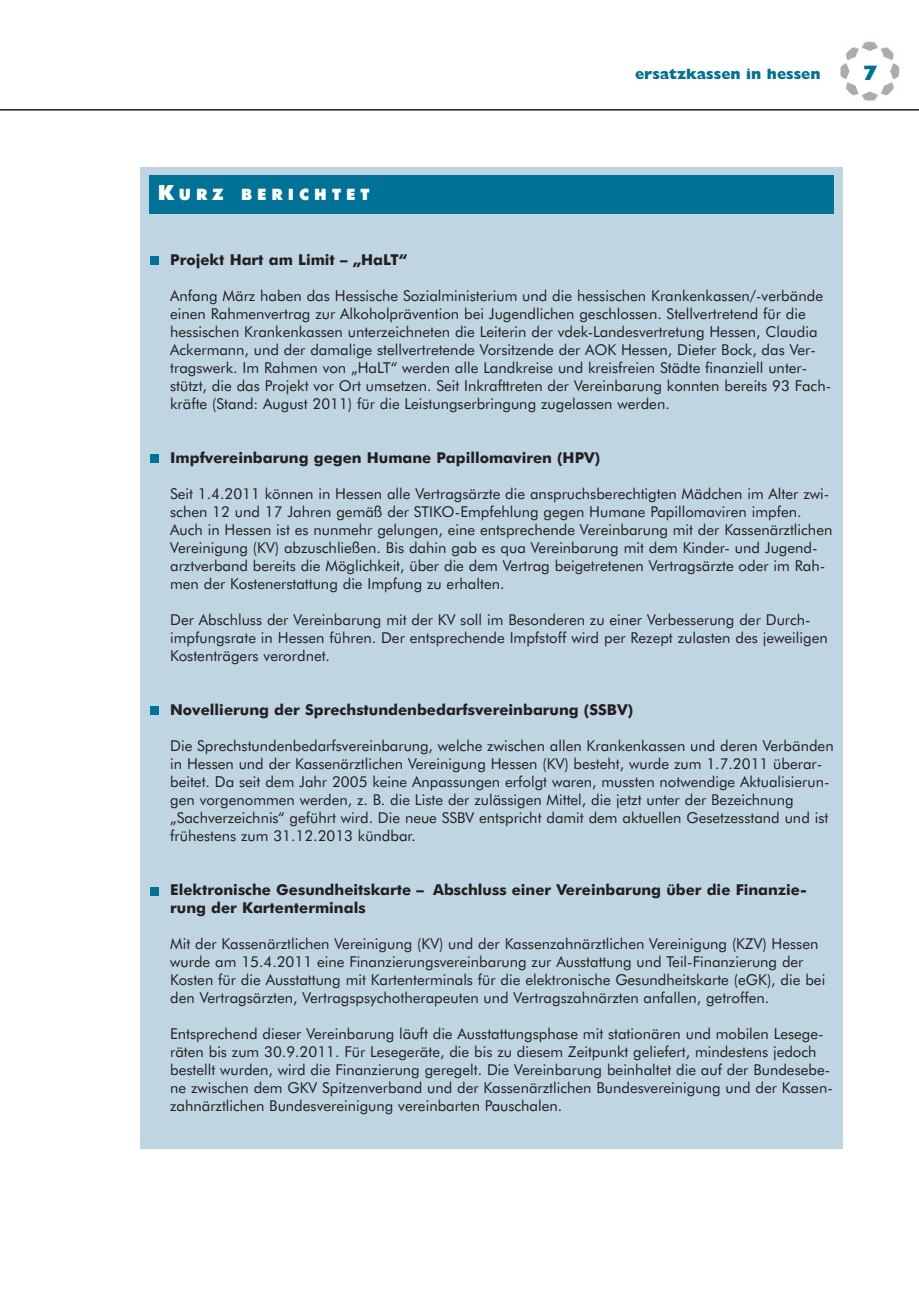
<style>
.page{position:relative;width:919px;height:1289px;background:#fff}
.page>*{position:absolute;margin:0;border:0;box-sizing:border-box;transform-origin:0 0}
.t1{font:800 21px "Gill Sans";color:#007297}
.t2{font:900 15.75px "Futura BT";letter-spacing:.32em;color:#fff}
.t3{font:15px/18px "Futura BT";color:#231f20}
.t4{font:700 15px/18px "Futura BT";color:#231f20}
.t5{font:800 15px "Gill Sans";color:#007297}
.s1{font-size:21px}
</style>
<div class="page">
<img style="left:840px;top:41px;width:60px;height:60px">
<hr style="left:0;top:109px;width:918px;height:2px;background:#231f20">
<div style="left:140px;top:167px;width:702px;height:981px;background:#bfd5e2"></div>
<div style="left:150px;top:256px;width:9px;height:9px;background:#007297"></div>
<div style="left:150px;top:454px;width:9px;height:9px;background:#007297"></div>
<div style="left:150px;top:706px;width:9px;height:9px;background:#007297"></div>
<div style="left:150px;top:886px;width:9px;height:9px;background:#007297"></div>
<div style="left:149px;top:175px;width:684px;height:39px;background:#007297"></div>
<p class="t2" style="left:158px;top:188px;width:213px"><span class="s1">K</span>URZ BERICHTET</p>
<p class="t5" style="left:635px;top:68px;width:187px">ersatzkassen in hessen</p>
<h1 class="t1" style="left:862px;top:65px;width:16px">7</h1>
<p class="t4" style="left:170px;top:252px;width:239px">Projekt Hart am Limit – „HaLT“</p>
<p class="t3" style="left:170px;top:288px;width:662px">Anfang März haben das Hessische Sozialministerium und die hessischen Krankenkassen/-verbände einen Rahmenvertrag zur Alkoholprävention bei Jugendlichen geschlossen. Stellvertretend für die hessischen Krankenkassen unterzeichneten die Leiterin der vdek-Landesvertretung Hessen, Claudia Ackermann, und der damalige stellvertretende Vorsitzende der AOK Hessen, Dieter Bock, das Ver&shy;tragswerk. Im Rahmen von „HaLT“ werden alle Landkreise und kreisfreien Städte finanziell unter&shy;stützt, die das Projekt vor Ort umsetzen. Seit Inkrafttreten der Vereinbarung konnten bereits 93 Fach&shy;kräfte (Stand: August 2011) für die Leistungserbringung zugelassen werden.</p>
<p class="t4" style="left:170px;top:450px;width:431px">Impfvereinbarung gegen Humane Papillomaviren (HPV)</p>
<p class="t3" style="left:170px;top:486px;width:663px">Seit 1.4.2011 können in Hessen alle Vertragsärzte die anspruchsberechtigten Mädchen im Alter zwi&shy;schen 12 und 17 Jahren gemäß der STIKO-Empfehlung gegen Humane Papillomaviren impfen.<br>Auch in Hessen ist es nunmehr gelungen, eine entsprechende Vereinbarung mit der Kassenärztlichen Vereinigung (KV) abzuschließen. Bis dahin gab es qua Vereinbarung mit dem Kinder- und Jugend&shy;arztverband bereits die Möglichkeit, über die dem Vertrag beigetretenen Vertragsärzte oder im Rah&shy;men der Kostenerstattung die Impfung zu erhalten.</p>
<p class="t3" style="left:170px;top:612px;width:659px">Der Abschluss der Vereinbarung mit der KV soll im Besonderen zu einer Verbesserung der Durch&shy;impfungsrate in Hessen führen. Der entsprechende Impfstoff wird per Rezept zulasten des jeweiligen<br>Kostenträgers verordnet.</p>
<p class="t4" style="left:170px;top:702px;width:464px">Novellierung der Sprechstundenbedarfsvereinbarung (SSBV)</p>
<p class="t3" style="left:170px;top:738px;width:665px">Die Sprechstundenbedarfsvereinbarung, welche zwischen allen Krankenkassen und deren Verbänden in Hessen und der Kassenärztlichen Vereinigung Hessen (KV) besteht, wurde zum 1.7.2011 überar&shy;beitet. Da seit dem Jahr 2005 keine Anpassungen erfolgt waren, mussten notwendige Aktualisierun&shy;gen vorgenommen werden, z. B. die Liste der zulässigen Mittel, die jetzt unter der Bezeichnung „Sachverzeichnis“ geführt wird. Die neue SSBV entspricht damit dem aktuellen Gesetzesstand und ist frühestens zum 31.12.2013 kündbar.</p>
<p class="t4" style="left:170px;top:882px;width:638px">Elektronische Gesundheitskarte – Abschluss einer Vereinbarung über die Finanzie&shy;rung der Kartenterminals</p>
<p class="t3" style="left:170px;top:936px;width:656px">Mit der Kassenärztlichen Vereinigung (KV) und der Kassenzahnärztlichen Vereinigung (KZV) Hessen wurde am 15.4.2011 eine Finanzierungsvereinbarung zur Ausstattung und Teil-Finanzierung der Kosten für die Ausstattung mit Kartenterminals für die elektronische Gesundheitskarte (eGK), die bei den Vertragsärzten, Vertragspsychotherapeuten und Vertragszahnärzten anfallen, getroffen.</p>
<p class="t3" style="left:170px;top:1026px;width:664px">Entsprechend dieser Vereinbarung läuft die Ausstattungsphase mit stationären und mobilen Lesege&shy;räten bis zum 30.9.2011. Für Lesegeräte, die bis zu diesem Zeitpunkt geliefert, mindestens jedoch bestellt wurden, wird die Finanzierung geregelt. Die Vereinbarung beinhaltet die auf der Bundesebe&shy;ne zwischen dem GKV Spitzenverband und der Kassenärztlichen Bundesvereinigung und der Kassen&shy;zahnärztlichen Bundesvereinigung vereinbarten Pauschalen.</p>
</div>
